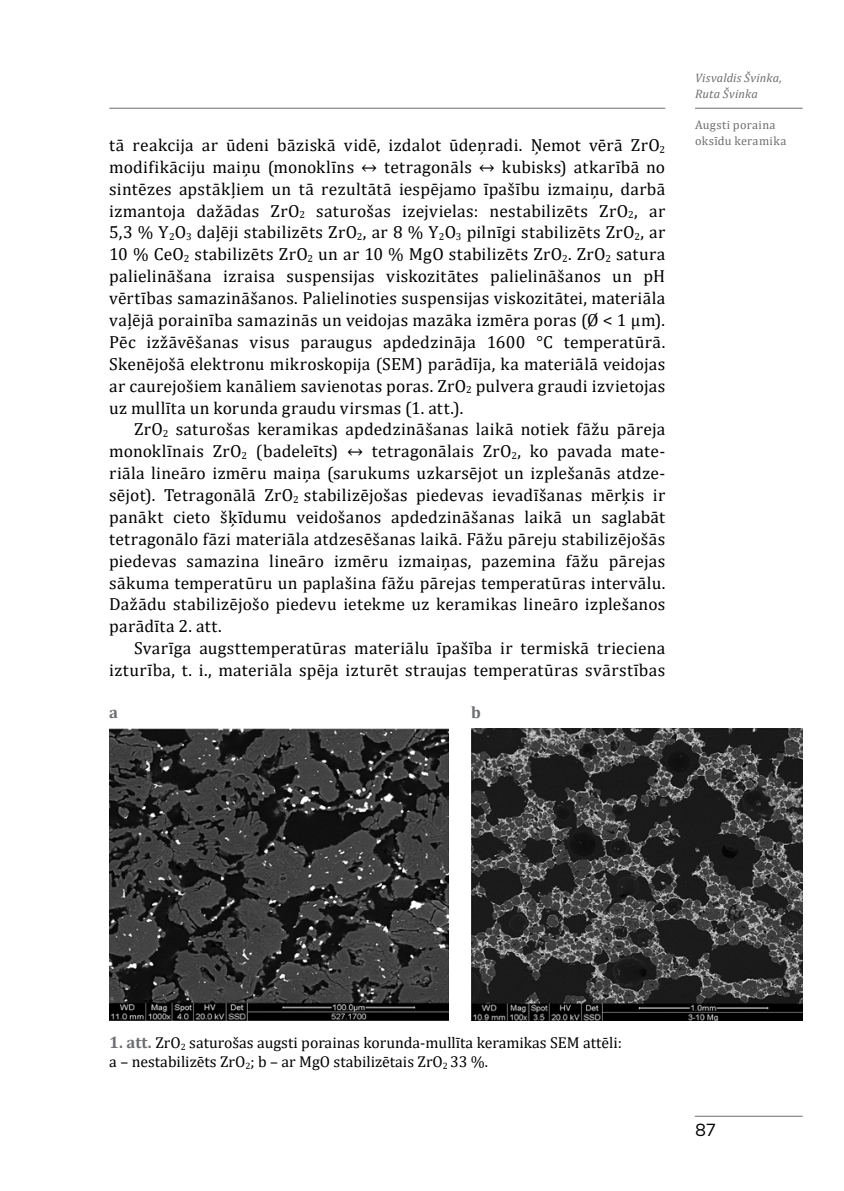
<style>
.page{position:relative;width:844px;height:1191px;background:#fff}
.page>*{position:absolute;margin:0;border:0;box-sizing:border-box;transform-origin:0 0}
.t1{font:17.5px/21.9px "Cambria";letter-spacing:.02em;color:#000;text-align:justify}
.t2{font:17.5px "Mark Pro";color:#000}
.t3{font:700 16.62px "Cambria";color:#6d6e71}
.t4{font:15.75px/19.2px "Cambria";color:#000}
.t5{font:12.25px/15.8px "Cambria";letter-spacing:.03em;color:#6d6e71}
.t6{font:italic 12.25px/15.8px "Cambria";letter-spacing:.01em;color:#6d6e71}
.s1{font-weight:700;font-size:16.62px;color:#6d6e71}
</style>
<div class="page">
<hr style="left:694px;top:1115px;width:108px;height:1px;background:#6d6e71">
<hr style="left:109px;top:108px;width:556px;height:1px;background:#6d6e71">
<hr style="left:694px;top:108px;width:108px;height:1px;background:#6d6e71">
<img style="left:109px;top:729px;width:339px;height:291px">
<img style="left:471px;top:729px;width:331px;height:291px">
<p class="t1" style="left:109px;top:134px;width:557px">tā reakcija ar ūdeni bāziskā vidē, izdalot ūdeņradi. Ņemot vērā ZrO<sub>2 </sub>modifikāciju maiņu (monoklīns ↔ tetragonāls ↔ kubisks) atkarībā no sintēzes apstākļiem un tā rezultātā iespējamo īpašību izmaiņu, darbā izmantoja dažādas ZrO<sub>2</sub> saturošas izejvielas: nestabilizēts ZrO<sub>2</sub>, ar 5,3 % Y<sub>2</sub>O<sub>3</sub> daļēji stabilizēts ZrO<sub>2</sub>, ar 8 % Y<sub>2</sub>O<sub>3</sub> pilnīgi stabilizēts ZrO<sub>2</sub>, ar 10 % CeO<sub>2</sub> stabilizēts ZrO<sub>2</sub> un ar 10 % MgO stabilizēts ZrO<sub>2</sub>. ZrO<sub>2</sub> satura palielināšana izraisa suspensijas viskozitātes palielināšanos un pH vērtības samazināšanos. Palielinoties suspensijas viskozitātei, materiāla vaļējā porainība samazinās un veidojas mazāka izmēra poras (Ø &lt; 1 μm).<br>Pēc izžāvēšanas visus paraugus apdedzināja 1600 °C temperatūrā.<br>Skenējošā elektronu mikroskopija (SEM) parādīja, ka materiālā veidojas ar caurejošiem kanāliem savienotas poras. ZrO<sub>2</sub> pulvera graudi izvietojas uz mullīta un korunda graudu virsmas (1. att.).</p>
<p class="t1" style="left:109px;top:418px;width:557px;text-indent:25px">ZrO<sub>2</sub> saturošas keramikas apdedzināšanas laikā notiek fāžu pāreja monoklīnais ZrO<sub>2</sub> (badeleīts) ↔ tetragonālais ZrO<sub>2</sub>, ko pavada mate&shy;riāla lineāro izmēru maiņa (sarukums uzkarsējot un izplešanās atdze&shy;sējot). Tetragonālā ZrO<sub>2</sub> stabilizējošas piedevas ievadīšanas mērķis ir panākt cieto šķīdumu veidošanos apdedzināšanas laikā un saglabāt tetragonālo fāzi materiāla atdzesēšanas laikā. Fāžu pāreju stabilizējošās piedevas samazina lineāro izmēru izmaiņas, pazemina fāžu pārejas sākuma temperatūru un paplašina fāžu pārejas temperatūras intervālu.<br>Dažādu stabilizējošo piedevu ietekme uz keramikas lineāro izplešanos parādīta 2. att.</p>
<p class="t1" style="left:109px;top:637px;width:557px;text-align:right">Svarīga augsttemperatūras materiālu īpašība ir termiskā trieciena izturība, t. i., materiāla spēja izturēt straujas temperatūras svārstības</p>
<p class="t3" style="left:109px;top:700px;width:10px">a</p>
<p class="t3" style="left:471px;top:700px;width:11px">b</p>
<p class="t6" style="left:694px;top:69px;width:88px">Visvaldis Švinka,<br>Ruta Švinka</p>
<p class="t5" style="left:694px;top:117px;width:93px">Augsti poraina oksīdu keramika</p>
<p class="t4" style="left:109px;top:1033px;width:514px"><span class="s1">1. att.</span> ZrO<sub>2</sub> saturošas augsti porainas korunda-mullīta keramikas SEM attēli: a – nestabilizēts ZrO<sub>2</sub>; b – ar MgO stabilizētais ZrO<sub>2</sub> 33 %.</p>
<p class="t2" style="left:694px;top:1116px;width:22px">87</p>
</div>
